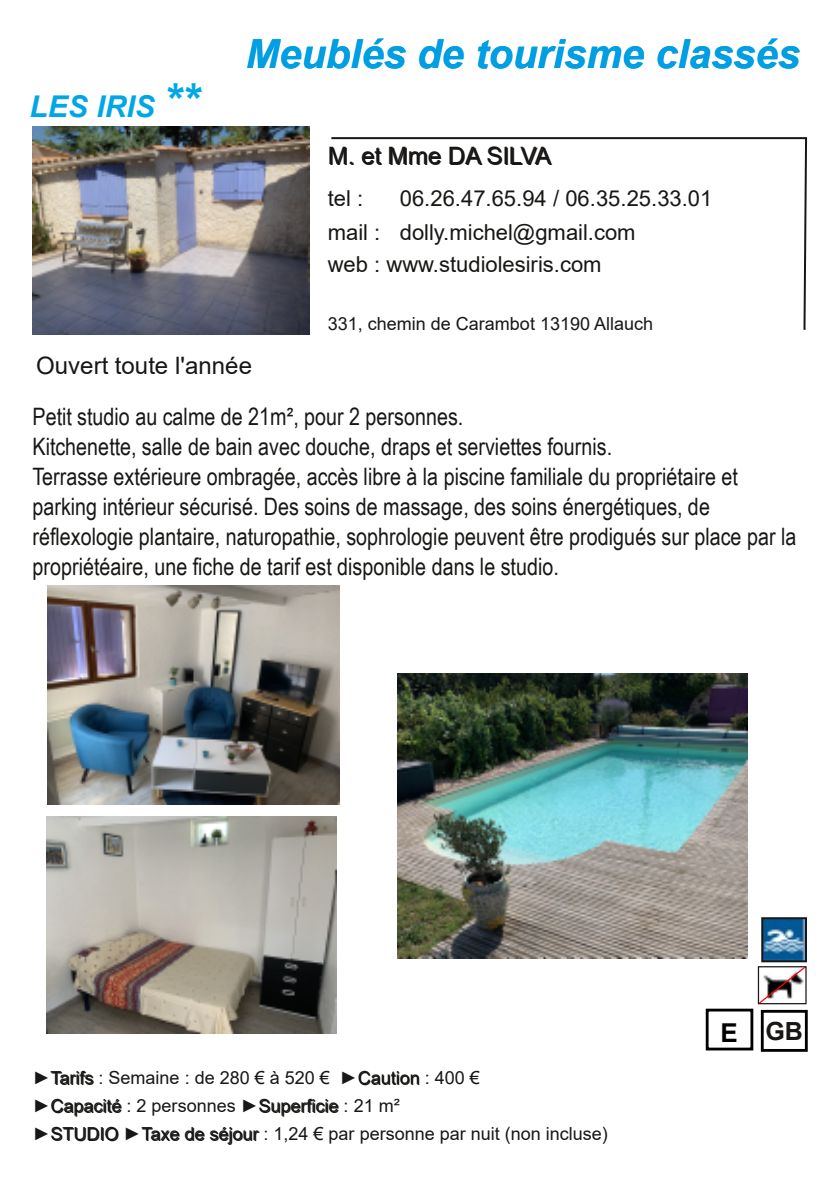
<style>
.page{position:relative;width:840px;height:1191px;background:#fff}
.page>*{position:absolute;margin:0;border:0;box-sizing:border-box;transform-origin:0 0}
.t1{font:italic 700 40px "Arial";color:#009ee3}
.t2{font:italic 700 30px "Arial";letter-spacing:.005em;color:#00a7e7}
.t3{font:700 26px "Arial";color:#000}
.t4{font:700 25px "Arial";color:#181715}
.t5{font:24px/30px "Arial Narrow";color:#181715}
.t6{font:24px "Arial";color:#181715}
.t7{font:22px/34px "Arial";color:#181715}
.t8{font:18px/28px "Arial";color:#181715}
.s1{font-size:46px}
</style>
<div class="page">
<div style="left:705px;top:1008px;width:47px;height:42px;border:3px solid #000"></div>
<img style="left:33px;top:127px;width:276px;height:207px">
<svg style="left:331px;top:137px;width:476px;height:193px"></svg>
<svg style="left:757px;top:966px;width:49px;height:38px"></svg>
<img style="left:763px;top:920px;width:40px;height:39px">
<div style="left:760px;top:917px;width:46px;height:45px;border:2px solid #181715"></div>
<div style="left:760px;top:1010px;width:47px;height:41px;border:3px solid #000"></div>
<img style="left:397px;top:674px;width:349px;height:284px">
<img style="left:48px;top:585px;width:291px;height:219px">
<img style="left:47px;top:816px;width:290px;height:217px">
<p class="t2" style="left:29px;top:90px;width:171px">LES IRIS <span class="s1">**</span></p>
<h1 class="t1" style="left:246px;top:32px;width:555px">Meublés de tourisme classés</h1>
<p class="t6" style="left:329px;top:143px;width:224px">M. et Mme DA SILVA</p>
<p class="t7" style="left:327px;top:181px;width:37px">tel :</p>
<p class="t7" style="left:327px;top:181px;width:386px;text-indent:72px">06.26.47.65.94 / 06.35.25.33.01 mail : dolly.michel@gmail.com</p>
<p class="t7" style="left:327px;top:247px;width:275px">web : www.studiolesiris.com</p>
<p class="t8" style="left:327px;top:310px;width:327px">331, chemin de Carambot 13190 Allauch</p>
<p class="t6" style="left:36px;top:352px;width:217px">Ouvert toute l'année</p>
<p class="t5" style="left:32px;top:401px;width:765px">Petit studio au calme de 21m², pour 2 personnes.<br>Kitchenette, salle de bain avec douche, draps et serviettes fournis.<br>Terrasse extérieure ombragée, accès libre à la piscine familiale du propriétaire et parking intérieur sécurisé. Des soins de massage, des soins énergétiques, de réflexologie plantaire, naturopathie, sophrologie peuvent être prodigués sur place par la propriétéaire, une fiche de tarif est disponible dans le studio.</p>
<p class="t8" style="left:33px;top:1063px;width:576px">►Tarifs : Semaine : de 280 € à 520 € ►Caution : 400 €<br>►Capacité : 2 personnes ►Superficie : 21 m²<br>►STUDIO ►Taxe de séjour : 1,24 € par personne par nuit (non incluse)</p>
<p class="t3" style="left:720px;top:1018px;width:19px">E</p>
<p class="t4" style="left:765px;top:1017px;width:39px">GB</p>
</div>
